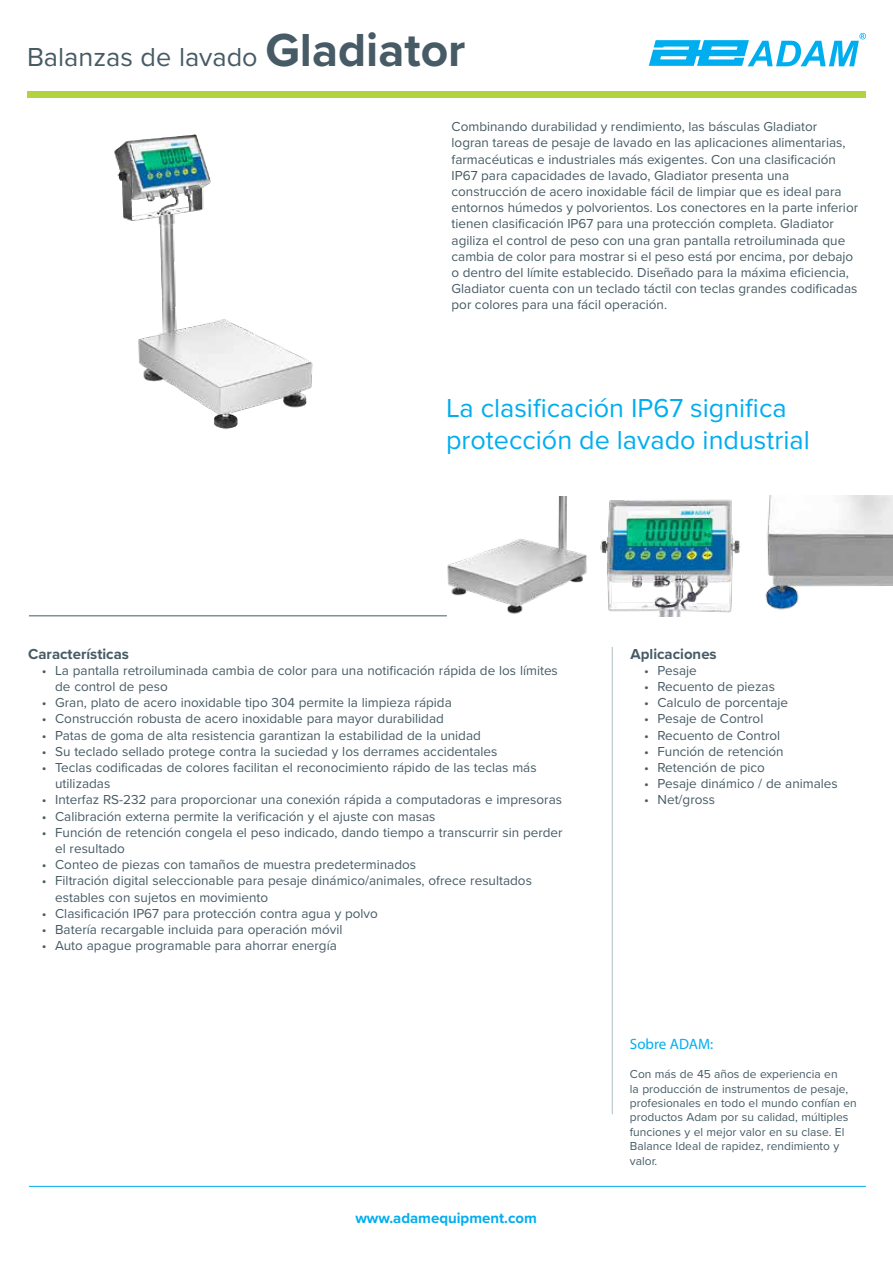
<style>
.page{position:relative;width:893px;height:1263px;background:#fff}
.page>*{position:absolute;margin:0;border:0;box-sizing:border-box;transform-origin:0 0}
.t1{font:27px/32.4px "Proxima Nova";color:#00aeef}
.t2{font:27px "Proxima Nova";color:#465b65}
.t3{font:700 15px "Proxima Nova";color:#465b65}
.t4{font:700 15px "Proxima Nova";color:#00aeef}
.t5{font:15px "Myriad Pro";color:#00aeef}
.t6{font:13.5px/16.2px "Proxima Nova";color:#465b65}
.t7{font:12px/14.4px "Proxima Nova";color:#465b65}
.s1{font-weight:700;font-size:48px}
</style>
<div class="page">
<img style="left:114px;top:134px;width:199px;height:295px">
<img style="left:446px;top:496px;width:447px;height:120px">
<svg style="left:649px;top:33px;width:217px;height:33px"></svg>
<div style="left:28px;top:92px;width:838px;height:6px;background:#b2d33e"></div>
<hr style="left:29px;top:1186px;width:837px;height:1px;background:#00aeef">
<hr style="left:29px;top:616px;width:418px;height:1px;background:#465b65">
<hr style="left:612px;top:647px;width:1px;height:467px;background:#b1bfc7">
<h1 class="t2" style="left:27px;top:37px;width:440px">Balanzas de lavado <span class="s1">Gladiator</span></h1>
<p class="t6" style="left:452px;top:118px;width:408px">Combinando durabilidad y rendimiento, las básculas Gladiator logran tareas de pesaje de lavado en las aplicaciones alimentarias, farmacéuticas e industriales más exigentes. Con una clasificación IP67 para capacidades de lavado, Gladiator presenta una construcción de acero inoxidable fácil de limpiar que es ideal para entornos húmedos y polvorientos. Los conectores en la parte inferior tienen clasificación IP67 para una protección completa. Gladiator agiliza el control de peso con una gran pantalla retroiluminada que cambia de color para mostrar si el peso está por encima, por debajo o dentro del límite establecido. Diseñado para la máxima eficiencia, Gladiator cuenta con un teclado táctil con teclas grandes codificadas por colores para una fácil operación.</p>
<h1 class="t1" style="left:446px;top:391px;width:365px">La clasificación IP67 significa protección de lavado industrial</h1>
<p class="t3" style="left:28px;top:642px;width:102px">Características</p>
<p class="t6" style="left:55px;top:662px;width:504px;text-indent:-14px">• La pantalla retroiluminada cambia de color para una notificación rápida de los límites de control de peso</p>
<p class="t6" style="left:42px;top:694px;width:412px">• Gran, plato de acero inoxidable tipo 304 permite la limpieza rápida</p>
<p class="t6" style="left:42px;top:710px;width:404px">• Construcción robusta de acero inoxidable para mayor durabilidad</p>
<p class="t6" style="left:42px;top:726px;width:441px">• Patas de goma de alta resistencia garantizan la estabilidad de la unidad</p>
<p class="t6" style="left:42px;top:743px;width:457px">• Su teclado sellado protege contra la suciedad y los derrames accidentales</p>
<p class="t6" style="left:55px;top:759px;width:483px;text-indent:-14px">• Teclas codificadas de colores facilitan el reconocimiento rápido de las teclas más utilizadas</p>
<p class="t6" style="left:42px;top:791px;width:522px">• Interfaz RS-232 para proporcionar una conexión rápida a computadoras e impresoras</p>
<p class="t6" style="left:42px;top:807px;width:395px">• Calibración externa permite la verificación y el ajuste con masas</p>
<p class="t6" style="left:55px;top:824px;width:509px;text-indent:-14px">• Función de retención congela el peso indicado, dando tiempo a transcurrir sin perder el resultado</p>
<p class="t6" style="left:42px;top:856px;width:376px">• Conteo de piezas con tamaños de muestra predeterminados</p>
<p class="t6" style="left:55px;top:872px;width:478px;text-indent:-14px">• Filtración digital seleccionable para pesaje dinámico/animales, ofrece resultados estables con sujetos en movimiento</p>
<p class="t6" style="left:42px;top:905px;width:338px">• Clasificación IP67 para protección contra agua y polvo</p>
<p class="t6" style="left:42px;top:921px;width:302px">• Batería recargable incluida para operación móvil</p>
<p class="t6" style="left:42px;top:937px;width:297px">• Auto apague programable para ahorrar energía</p>
<p class="t4" style="left:355px;top:1207px;width:183px">www.adamequipment.com</p>
<p class="t3" style="left:630px;top:642px;width:88px">Aplicaciones</p>
<p class="t6" style="left:644px;top:662px;width:54px">• Pesaje</p>
<p class="t6" style="left:644px;top:678px;width:132px">• Recuento de piezas</p>
<p class="t6" style="left:644px;top:694px;width:146px">• Calculo de porcentaje</p>
<p class="t6" style="left:644px;top:710px;width:121px">• Pesaje de Control</p>
<p class="t6" style="left:644px;top:726px;width:138px">• Recuento de Control</p>
<p class="t6" style="left:644px;top:743px;width:141px">• Función de retención</p>
<p class="t6" style="left:644px;top:759px;width:123px">• Retención de pico</p>
<p class="t6" style="left:644px;top:775px;width:195px">• Pesaje dinámico / de animales</p>
<p class="t6" style="left:644px;top:791px;width:73px">• Net/gross</p>
<p class="t5" style="left:630px;top:1035px;width:85px">Sobre ADAM:</p>
<p class="t7" style="left:630px;top:1066px;width:228px">Con más de 45 años de experiencia en<br>la producción de instrumentos de pesaje, profesionales en todo el mundo confían en productos Adam por su calidad, múltiples funciones y el mejor valor en su clase. El Balance Ideal de rapidez, rendimiento y valor.</p>
</div>
